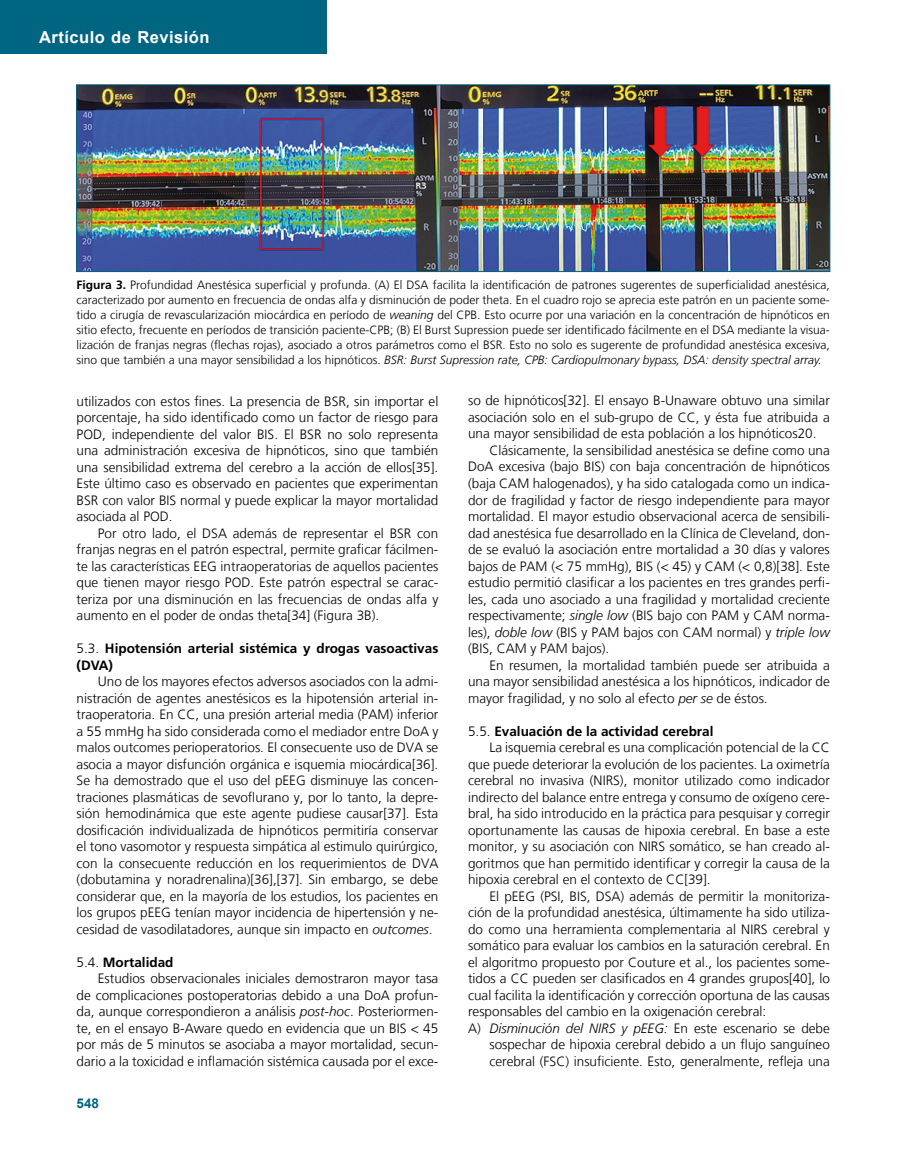
<style>
.page{position:relative;width:915px;height:1170px;background:#fff}
.page>*{position:absolute;margin:0;border:0;box-sizing:border-box;transform-origin:0 0}
.t1{font:700 16.5px "Arial";letter-spacing:.03em;color:#fff}
.t2{font:300 13.5px/16.5px "Frutiger LT";color:#000;text-align:justify}
.t3{font:700 13.5px/16.5px "Frutiger";color:#000}
.t4{font:italic 300 13.5px "Frutiger LT";color:#000}
.t5{font:700 13.5px "Arial";color:#006580}
.t6{font:300 12px/15px "Frutiger LT";color:#000;text-align:justify}
.s1{font-family:"Frutiger";font-weight:700}
.s2{font-style:italic}
.s3{font-family:"Frutiger LT";font-weight:300}
.s4{font-style:normal}
</style>
<div class="page">
<div style="left:0;top:0;width:326px;height:54px;background:#006580"></div>
<img style="left:78px;top:87px;width:749px;height:183px">
<div style="left:76px;top:85px;width:753px;height:187px;border:1px solid #006580"></div>
<p class="t1" style="left:39px;top:26px;width:172px">Artículo de Revisión</p>
<p class="t6" style="left:77px;top:278px;width:754px"><span class="s1">Figura 3.</span> Profundidad Anestésica superficial y profunda. (A) El DSA facilita la identificación de patrones sugerentes de superficialidad anestésica, caracterizado por aumento en frecuencia de ondas alfa y disminución de poder theta. En el cuadro rojo se aprecia este patrón en un paciente some&shy;tido a cirugía de revascularización miocárdica en período de <span class="s2">weaning</span> del CPB. Esto ocurre por una variación en la concentración de hipnóticos en sitio efecto, frecuente en períodos de transición paciente-CPB; (B) El Burst Supression puede ser identificado fácilmente en el DSA mediante la visua&shy;lización de franjas negras (flechas rojas), asociado a otros parámetros como el BSR. Esto no solo es sugerente de profundidad anestésica excesiva, sino que también a una mayor sensibilidad a los hipnóticos. <span class="s2">BSR: Burst Supression rate, CPB: Cardiopulmonary bypass, DSA: density spectral array.</span></p>
<p class="t2" style="left:77px;top:393px;width:363px">utilizados con estos fines. La presencia de BSR, sin importar el porcentaje, ha sido identificado como un factor de riesgo para POD, independiente del valor BIS. El BSR no solo representa una administración excesiva de hipnóticos, sino que también una sensibilidad extrema del cerebro a la acción de ellos[35].<br>Este último caso es observado en pacientes que experimentan BSR con valor BIS normal y puede explicar la mayor mortalidad asociada al POD.</p>
<p class="t2" style="left:77px;top:525px;width:363px;text-indent:21px">Por otro lado, el DSA además de representar el BSR con franjas negras en el patrón espectral, permite graficar fácilmen&shy;te las características EEG intraoperatorias de aquellos pacientes que tienen mayor riesgo POD. Este patrón espectral se carac&shy;teriza por una disminución en las frecuencias de ondas alfa y aumento en el poder de ondas theta[34] (Figura 3B).</p>
<p class="t3" style="left:77px;top:640px;width:363px"><span class="s3">5.3.</span> Hipotensión arterial sistémica y drogas vasoactivas (DVA)</p>
<p class="t2" style="left:77px;top:673px;width:363px;text-indent:21px">Uno de los mayores efectos adversos asociados con la admi&shy;nistración de agentes anestésicos es la hipotensión arterial in&shy;traoperatoria. En CC, una presión arterial media (PAM) inferior a 55 mmHg ha sido considerada como el mediador entre DoA y malos outcomes perioperatorios. El consecuente uso de DVA se asocia a mayor disfunción orgánica e isquemia miocárdica[36].<br>Se ha demostrado que el uso del pEEG disminuye las concen&shy;traciones plasmáticas de sevoflurano y, por lo tanto, la depre&shy;sión hemodinámica que este agente pudiese causar[37]. Esta dosificación individualizada de hipnóticos permitiría conservar el tono vasomotor y respuesta simpática al estimulo quirúrgico, con la consecuente reducción en los requerimientos de DVA (dobutamina y noradrenalina)[36],[37]. Sin embargo, se debe considerar que, en la mayoría de los estudios, los pacientes en los grupos pEEG tenían mayor incidencia de hipertensión y ne&shy;cesidad de vasodilatadores, aunque sin impacto en <span class="s2">outcomes</span>.</p>
<p class="t3" style="left:77px;top:953px;width:98px"><span class="s3">5.4.</span> Mortalidad</p>
<p class="t2" style="left:77px;top:970px;width:363px;text-indent:21px">Estudios observacionales iniciales demostraron mayor tasa de complicaciones postoperatorias debido a una DoA profun&shy;da, aunque correspondieron a análisis <span class="s2">post-hoc</span>. Posteriormen&shy;te, en el ensayo B-Aware quedo en evidencia que un BIS &lt; 45 por más de 5 minutos se asociaba a mayor mortalidad, secun&shy;dario a la toxicidad e inflamación sistémica causada por el exce-</p>
<p class="t5" style="left:77px;top:1093px;width:24px">548</p>
<p class="t2" style="left:468px;top:393px;width:363px">so de hipnóticos[32]. El ensayo B-Unaware obtuvo una similar</p>
<p class="t2" style="left:468px;top:409px;width:363px">asociación solo en el sub-grupo de CC, y ésta fue atribuida a</p>
<p class="t2" style="left:468px;top:426px;width:350px">una mayor sensibilidad de esta población a los hipnóticos20.</p>
<p class="t2" style="left:489px;top:442px;width:342px">Clásicamente, la sensibilidad anestésica se define como una</p>
<p class="t2" style="left:468px;top:459px;width:363px">DoA excesiva (bajo BIS) con baja concentración de hipnóticos</p>
<p class="t2" style="left:468px;top:475px;width:363px">(baja CAM halogenados), y ha sido catalogada como un indica-</p>
<p class="t2" style="left:468px;top:491px;width:363px">dor de fragilidad y factor de riesgo independiente para mayor</p>
<p class="t2" style="left:468px;top:508px;width:363px">mortalidad. El mayor estudio observacional acerca de sensibili-</p>
<p class="t2" style="left:468px;top:524px;width:363px">dad anestésica fue desarrollado en la Clínica de Cleveland, don-</p>
<p class="t2" style="left:468px;top:541px;width:363px">de se evaluó la asociación entre mortalidad a 30 días y valores</p>
<p class="t2" style="left:468px;top:557px;width:363px">bajos de PAM (&lt; 75 mmHg), BIS (&lt; 45) y CAM (&lt; 0,8)[38]. Este</p>
<p class="t2" style="left:468px;top:574px;width:363px">estudio permitió clasificar a los pacientes en tres grandes perfi-</p>
<p class="t2" style="left:468px;top:590px;width:363px">les, cada uno asociado a una fragilidad y mortalidad creciente</p>
<p class="t2" style="left:468px;top:607px;width:363px">respectivamente; <span class="s2">single low</span> (BIS bajo con PAM y CAM norma-</p>
<p class="t2" style="left:468px;top:623px;width:363px">les), <span class="s2">doble low</span> (BIS y PAM bajos con CAM normal) y <span class="s2">triple low</span></p>
<p class="t2" style="left:468px;top:640px;width:143px">(BIS, CAM y PAM bajos).</p>
<p class="t2" style="left:489px;top:656px;width:342px">En resumen, la mortalidad también puede ser atribuida a</p>
<p class="t2" style="left:468px;top:673px;width:363px">una mayor sensibilidad anestésica a los hipnóticos, indicador de</p>
<p class="t2" style="left:468px;top:689px;width:301px">mayor fragilidad, y no solo al efecto <span class="s2">per se</span> de éstos.</p>
<p class="t3" style="left:468px;top:722px;width:247px"><span class="s3">5.5.</span> Evaluación de la actividad cerebral</p>
<p class="t2" style="left:468px;top:739px;width:363px;text-indent:21px">La isquemia cerebral es una complicación potencial de la CC que puede deteriorar la evolución de los pacientes. La oximetría cerebral no invasiva (NIRS), monitor utilizado como indicador indirecto del balance entre entrega y consumo de oxígeno cere&shy;bral, ha sido introducido en la práctica para pesquisar y corregir oportunamente las causas de hipoxia cerebral. En base a este monitor, y su asociación con NIRS somático, se han creado al&shy;goritmos que han permitido identificar y corregir la causa de la hipoxia cerebral en el contexto de CC[39].</p>
<p class="t2" style="left:489px;top:887px;width:342px">El pEEG (PSI, BIS, DSA) además de permitir la monitoriza-</p>
<p class="t2" style="left:468px;top:904px;width:363px">ción de la profundidad anestésica, últimamente ha sido utiliza-</p>
<p class="t2" style="left:468px;top:920px;width:363px">do como una herramienta complementaria al NIRS cerebral y</p>
<p class="t2" style="left:468px;top:937px;width:363px">somático para evaluar los cambios en la saturación cerebral. En</p>
<p class="t2" style="left:468px;top:953px;width:363px">el algoritmo propuesto por Couture et al., los pacientes some-</p>
<p class="t2" style="left:468px;top:970px;width:363px">tidos a CC pueden ser clasificados en 4 grandes grupos[40], lo</p>
<p class="t2" style="left:468px;top:986px;width:363px">cual facilita la identificación y corrección oportuna de las causas</p>
<p class="t2" style="left:468px;top:1003px;width:299px">responsables del cambio en la oxigenación cerebral:</p>
<p class="t4" style="left:468px;top:1020px;width:363px"><span class="s4">A)</span> Disminución del NIRS y pEEG: <span class="s4">En este escenario se debe</span></p>
<p class="t2" style="left:489px;top:1036px;width:342px">sospechar de hipoxia cerebral debido a un flujo sanguíneo</p>
<p class="t2" style="left:489px;top:1052px;width:342px">cerebral (FSC) insuficiente. Esto, generalmente, refleja una</p>
</div>
